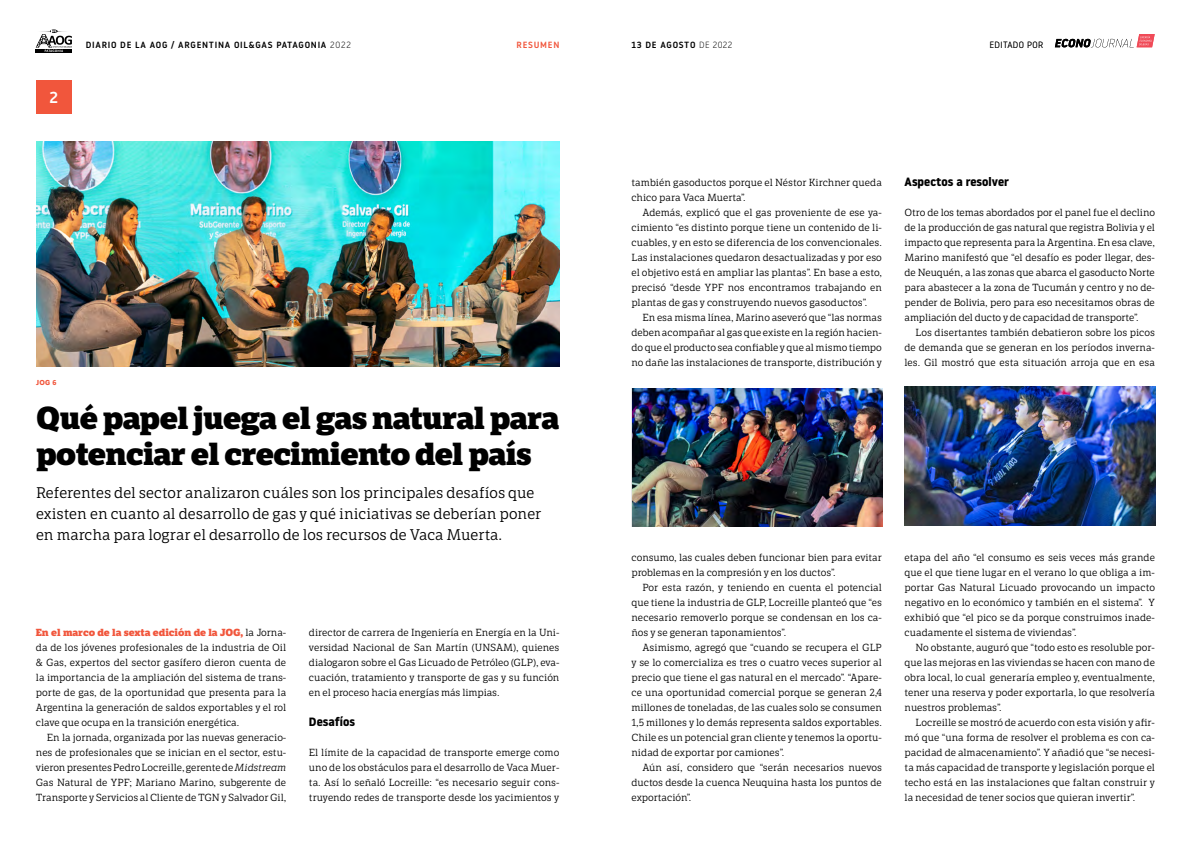
<style>
.page{position:relative;width:1191px;height:842px;background:#fff}
.page>*{position:absolute;margin:0;border:0;box-sizing:border-box;transform-origin:0 0}
.t1{font:800 31px/36px "LFT Etica Sheriff";letter-spacing:-.02em;color:#000}
.t2{font:500 16px "Noway";color:#fff}
.t3{font:15px/21px "LFT Etica Sheriff";color:#000}
.t4{font:700 12px "Noway";color:#000}
.t5{font:10px/15px "LFT Etica Sheriff";letter-spacing:-.005em;color:#000;text-align:justify}
.t6{font:500 9px "Noway";letter-spacing:.08em;color:#000}
.t7{font:300 9px "Noway";letter-spacing:.04em;color:#000}
.t8{font:500 9px "Noway";letter-spacing:.08em;color:#f1563c}
.t9{font:700 7px "LFT Etica";color:#f1563c}
.s1{font-weight:300}
.s2{font-weight:800;color:#f1563c}
.s3{font-style:italic}
</style>
<div class="page">
<svg style="left:1055px;top:34px;width:99px;height:13px"></svg>
<hr style="left:36px;top:49px;width:36px;height:4px;background:#000">
<svg style="left:36px;top:29px;width:36px;height:23px"></svg>
<div style="left:36px;top:80px;width:35px;height:33px;background:#f1563c"></div>
<img style="left:36px;top:141px;width:523px;height:225px">
<img style="left:633px;top:389px;width:249px;height:138px">
<img style="left:904px;top:387px;width:251px;height:138px">
<h2 class="t2" style="left:49px;top:86px;width:10px">2</h2>
<p class="t6" style="left:86px;top:38px;width:266px">DIARIO DE LA AOG / ARGENTINA OIL&amp;GAS PATAGONIA <span class="s1">2022</span></p>
<p class="t8" style="left:516px;top:38px;width:44px">RESUMEN</p>
<p class="t6" style="left:631px;top:38px;width:102px">13 DE AGOSTO <span class="s1">DE 2022</span></p>
<p class="t7" style="left:989px;top:38px;width:55px">EDITADO POR</p>
<p class="t5" style="left:631px;top:175px;width:252px">también gasoductos porque el Néstor Kirchner queda chico para Vaca Muerta”.</p>
<p class="t5" style="left:631px;top:205px;width:252px;text-indent:11px">Además, explicó que el gas proveniente de ese ya&shy;cimiento “es distinto porque tiene un contenido de li&shy;cuables, y en esto se diferencia de los convencionales.<br>Las instalaciones quedaron desactualizadas y por eso el objetivo está en ampliar las plantas”. En base a esto, precisó “desde YPF nos encontramos trabajando en plantas de gas y construyendo nuevos gasoductos”.</p>
<p class="t5" style="left:631px;top:310px;width:252px;text-indent:11px">En esa misma línea, Marino aseveró que “las normas deben acompañar al gas que existe en la región hacien&shy;do que el producto sea confiable y que al mismo tiempo no dañe las instalaciones de transporte, distribución y</p>
<p class="t4" style="left:904px;top:175px;width:106px">Aspectos a resolver</p>
<p class="t5" style="left:904px;top:205px;width:252px">Otro de los temas abordados por el panel fue el declino de la producción de gas natural que registra Bolivia y el impacto que representa para la Argentina. En esa clave, Marino manifestó que “el desafío es poder llegar, des&shy;de Neuquén, a las zonas que abarca el gasoducto Norte para abastecer a la zona de Tucumán y centro y no de&shy;pender de Bolivia, pero para eso necesitamos obras de ampliación del ducto y de capacidad de transporte”.</p>
<p class="t5" style="left:904px;top:325px;width:252px;text-indent:11px">Los disertantes también debatieron sobre los picos de demanda que se generan en los períodos inverna&shy;les. Gil mostró que esta situación arroja que en esa</p>
<p class="t9" style="left:36px;top:379px;width:22px">JOG 6</p>
<h1 class="t1" style="left:36px;top:401px;width:525px">Qué papel juega el gas natural para potenciar el crecimiento del país</h1>
<h3 class="t3" style="left:36px;top:482px;width:507px">Referentes del sector analizaron cuáles son los principales desafíos que existen en cuanto al desarrollo de gas y qué iniciativas se deberían poner en marcha para lograr el desarrollo de los recursos de Vaca Muerta.</h3>
<p class="t5" style="left:36px;top:625px;width:252px"><span class="s2">En el marco de la sexta edición de la JOG,</span> la Jorna&shy;da de los jóvenes profesionales de la industria de Oil &amp; Gas, expertos del sector gasífero dieron cuenta de la importancia de la ampliación del sistema de trans&shy;porte de gas, de la oportunidad que presenta para la Argentina la generación de saldos exportables y el rol clave que ocupa en la transición energética.</p>
<p class="t5" style="left:36px;top:730px;width:252px;text-indent:11px">En la jornada, organizada por las nuevas generacio&shy;nes de profesionales que se inician en el sector, estu&shy;vieron presentes Pedro Locreille, gerente de <span class="s3">Midstream </span>Gas Natural de YPF; Mariano Marino, subgerente de Transporte y Servicios al Cliente de TGN y Salvador Gil,</p>
<p class="t5" style="left:309px;top:625px;width:252px">director de carrera de Ingeniería en Energía en la Uni&shy;versidad Nacional de San Martín (UNSAM), quienes dialogaron sobre el Gas Licuado de Petróleo (GLP), eva&shy;cuación, tratamiento y transporte de gas y su función en el proceso hacia energías más limpias.</p>
<p class="t4" style="left:309px;top:715px;width:48px">Desafíos</p>
<p class="t5" style="left:309px;top:745px;width:252px">El límite de la capacidad de transporte emerge como uno de los obstáculos para el desarrollo de Vaca Muer&shy;ta. Así lo señaló Locreille: “es necesario seguir cons&shy;truyendo redes de transporte desde los yacimientos y</p>
<p class="t5" style="left:631px;top:550px;width:252px">consumo, las cuales deben funcionar bien para evitar problemas en la compresión y en los ductos”.</p>
<p class="t5" style="left:631px;top:580px;width:252px;text-indent:11px">Por esta razón, y teniendo en cuenta el potencial que tiene la industria de GLP, Locreille planteó que “es necesario removerlo porque se condensan en los ca&shy;ños y se generan taponamientos”.</p>
<p class="t5" style="left:631px;top:640px;width:252px;text-indent:11px">Asimismo, agregó que “cuando se recupera el GLP y se lo comercializa es tres o cuatro veces superior al precio que tiene el gas natural en el mercado”. “Apare&shy;ce una oportunidad comercial porque se generan 2,4 millones de toneladas, de las cuales solo se consumen 1,5 millones y lo demás representa saldos exportables.<br>Chile es un potencial gran cliente y tenemos la oportu&shy;nidad de exportar por camiones”.</p>
<p class="t5" style="left:631px;top:760px;width:252px;text-indent:11px">Aún así, considero que “serán necesarios nuevos ductos desde la cuenca Neuquina hasta los puntos de exportación”.</p>
<p class="t5" style="left:904px;top:550px;width:252px">etapa del año “el consumo es seis veces más grande que el que tiene lugar en el verano lo que obliga a im&shy;portar Gas Natural Licuado provocando un impacto negativo en lo económico y también en el sistema”. Y exhibió que “el pico se da porque construimos inade&shy;cuadamente el sistema de viviendas”.</p>
<p class="t5" style="left:904px;top:640px;width:252px;text-indent:11px">No obstante, auguró que “todo esto es resoluble por&shy;que las mejoras en las viviendas se hacen con mano de obra local, lo cual generaría empleo y, eventualmente, tener una reserva y poder exportarla, lo que resolvería nuestros problemas”.</p>
<p class="t5" style="left:904px;top:715px;width:252px;text-indent:11px">Locreille se mostró de acuerdo con esta visión y afir&shy;mó que “una forma de resolver el problema es con ca&shy;pacidad de almacenamiento”. Y añadió que “se necesi&shy;ta más capacidad de transporte y legislación porque el techo está en las instalaciones que faltan construir y la necesidad de tener socios que quieran invertir”.</p>
</div>
